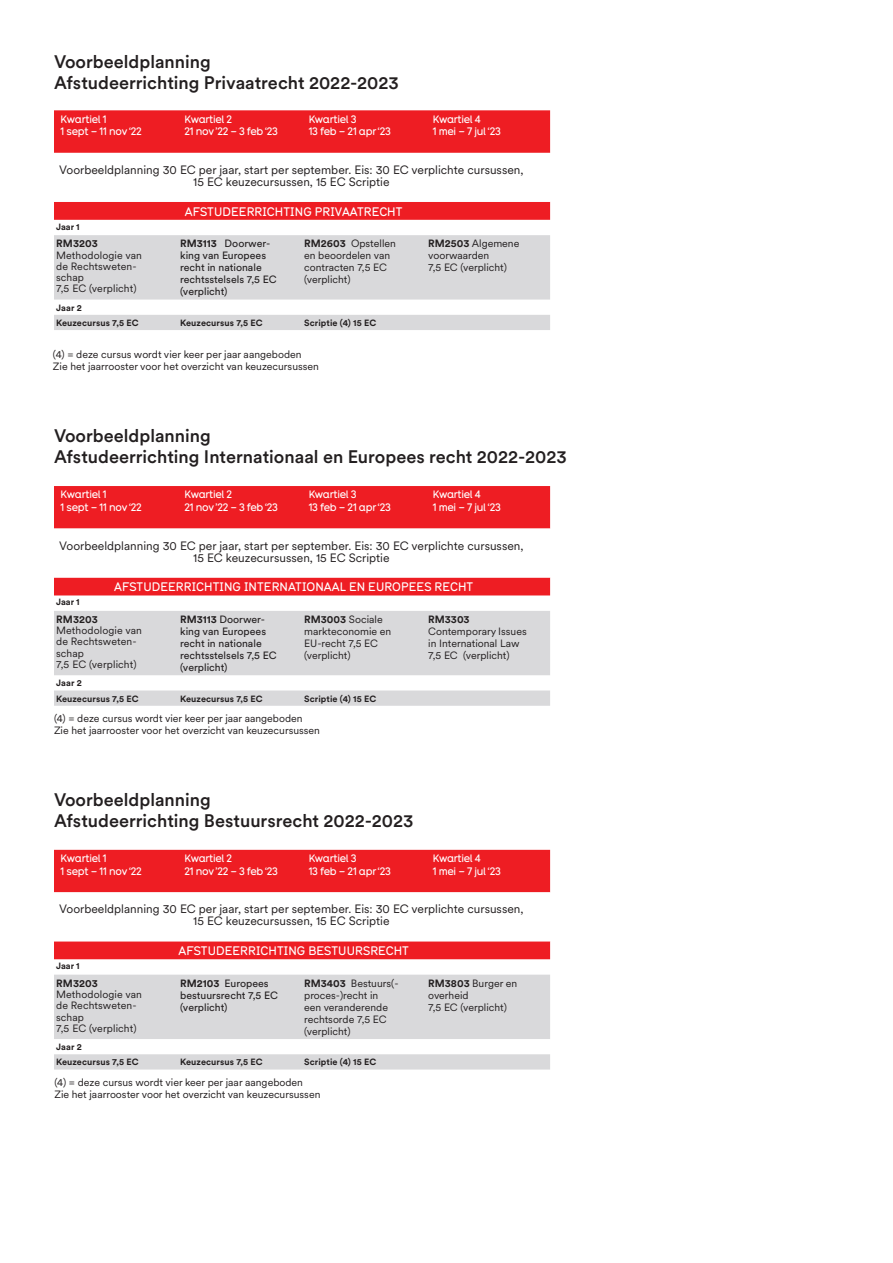
<style>
.page{position:relative;width:893px;height:1263px;background:#fff}
.page>*{position:absolute;margin:0;border:0;box-sizing:border-box;transform-origin:0 0}
.t1{font:500 18px/21px "Circular XX";color:#231f20}
.t2{font:12px/12px "Circular XX";color:#231f20;text-align:center}
.t3{font:500 12px "Typ 1451 LL";letter-spacing:.01em;color:#fff}
.t4{font:10.5px/12px "Circular XX";color:#231f20}
.t5{font:500 10.5px/12.5px "Typ 1451 LL";letter-spacing:-.025em;color:#fff}
.t6{font:10.5px/12px "Circular XX";color:#231f20}
.t7{font:700 10.5px "Circular XX";letter-spacing:.01em;color:#231f20}
.t8{font:700 9px/15.3px "Circular XX";letter-spacing:.01em;color:#231f20}
.s1{font-weight:700}
</style>
<div class="page">
<div style="left:54px;top:110px;width:496px;height:110px;background:#ee1d23"></div>
<svg style="left:54px;top:153px;width:496px;height:49px"></svg>
<svg style="left:54px;top:235px;width:496px;height:95px;fill:#d9d9db"></svg>
<div style="left:54px;top:486px;width:496px;height:109px;background:#ee1d23"></div>
<svg style="left:54px;top:528px;width:496px;height:49px"></svg>
<svg style="left:54px;top:611px;width:496px;height:95px;fill:#d9d9db"></svg>
<div style="left:54px;top:850px;width:496px;height:109px;background:#ee1d23"></div>
<svg style="left:54px;top:892px;width:496px;height:49px"></svg>
<svg style="left:54px;top:975px;width:496px;height:94px;fill:#d9d9db"></svg>
<h1 class="t1" style="left:54px;top:50px;width:346px">Voorbeeldplanning<br>Afstudeerrichting Privaatrecht 2022-2023</h1>
<p class="t5" style="left:61px;top:112px;width:83px">Kwartiel 1<br>1 sept – 11 nov ‘22</p>
<p class="t5" style="left:185px;top:112px;width:95px">Kwartiel 2<br>21 nov ’22 – 3 feb ‘23</p>
<p class="t5" style="left:309px;top:112px;width:84px">Kwartiel 3<br>13 feb – 21 apr ‘23</p>
<p class="t5" style="left:433px;top:112px;width:70px">Kwartiel 4<br>1 mei – 7 jul ‘23</p>
<p class="t2" style="left:59px;top:163px;width:466px">Voorbeeldplanning 30 EC per jaar, start per september. Eis: 30 EC verplichte cursussen,<br>15 EC keuzecursussen, 15 EC Scriptie</p>
<p class="t3" style="left:185px;top:202px;width:219px">AFSTUDEERRICHTING PRIVAATRECHT</p>
<p class="t8" style="left:56px;top:219px;width:25px">Jaar 1</p>
<p class="t7" style="left:56px;top:236px;width:43px">RM3203</p>
<p class="t4" style="left:56px;top:249px;width:87px;line-height:11.2px">Methodologie van de Rechtsweten&shy;schap<br>7,5 EC (verplicht)</p>
<p class="t6" style="left:180px;top:237px;width:98px"><span class="s1">RM3113</span> Doorwer&shy;king van Europees recht in nationale rechtsstelsels 7,5 EC (verplicht)</p>
<p class="t4" style="left:304px;top:237px;width:93px"><span class="s1">RM2603</span> Opstellen en beoordelen van contracten 7,5 EC (verplicht)</p>
<p class="t4" style="left:428px;top:237px;width:93px"><span class="s1">RM2503</span> Algemene voorwaarden<br>7,5 EC (verplicht)</p>
<p class="t8" style="left:56px;top:299px;width:84px">Jaar 2<br>Keuzecursus 7,5 EC</p>
<p class="t8" style="left:180px;top:315px;width:84px">Keuzecursus 7,5 EC</p>
<p class="t8" style="left:304px;top:315px;width:73px">Scriptie (4) 15 EC</p>
<p class="t4" style="left:53px;top:348px;width:268px">(4) = deze cursus wordt vier keer per jaar aangeboden<br>Zie het jaarrooster voor het overzicht van keuzecursussen</p>
<h1 class="t1" style="left:54px;top:424px;width:514px">Voorbeeldplanning<br>Afstudeerrichting Internationaal en Europees recht 2022-2023</h1>
<p class="t5" style="left:61px;top:487px;width:83px">Kwartiel 1<br>1 sept – 11 nov ‘22</p>
<p class="t5" style="left:185px;top:487px;width:95px">Kwartiel 2<br>21 nov ’22 – 3 feb ‘23</p>
<p class="t5" style="left:309px;top:487px;width:84px">Kwartiel 3<br>13 feb – 21 apr ‘23</p>
<p class="t5" style="left:433px;top:487px;width:70px">Kwartiel 4<br>1 mei – 7 jul ‘23</p>
<p class="t2" style="left:59px;top:539px;width:466px">Voorbeeldplanning 30 EC per jaar, start per september. Eis: 30 EC verplichte cursussen,<br>15 EC keuzecursussen, 15 EC Scriptie</p>
<p class="t3" style="left:114px;top:578px;width:361px">AFSTUDEERRICHTING INTERNATIONAAL EN EUROPEES RECHT</p>
<p class="t8" style="left:56px;top:594px;width:25px">Jaar 1</p>
<p class="t7" style="left:56px;top:612px;width:43px">RM3203</p>
<p class="t4" style="left:56px;top:624px;width:87px;line-height:11.2px">Methodologie van de Rechtsweten&shy;schap<br>7,5 EC (verplicht)</p>
<p class="t6" style="left:180px;top:613px;width:98px"><span class="s1">RM3113</span> Doorwer&shy;king van Europees recht in nationale rechtsstelsels 7,5 EC (verplicht)</p>
<p class="t4" style="left:304px;top:613px;width:89px"><span class="s1">RM3003</span> Sociale markteconomie en<br>EU-recht 7,5 EC (verplicht)</p>
<p class="t7" style="left:428px;top:612px;width:43px">RM3303</p>
<p class="t4" style="left:428px;top:625px;width:100px">Contemporary Issues in International Law<br>7,5 EC (verplicht)</p>
<p class="t8" style="left:56px;top:675px;width:84px">Jaar 2<br>Keuzecursus 7,5 EC</p>
<p class="t8" style="left:180px;top:690px;width:84px">Keuzecursus 7,5 EC</p>
<p class="t8" style="left:304px;top:690px;width:73px">Scriptie (4) 15 EC</p>
<p class="t4" style="left:54px;top:712px;width:268px">(4) = deze cursus wordt vier keer per jaar aangeboden<br>Zie het jaarrooster voor het overzicht van keuzecursussen</p>
<h1 class="t1" style="left:54px;top:788px;width:361px">Voorbeeldplanning<br>Afstudeerrichting Bestuursrecht 2022-2023</h1>
<p class="t5" style="left:61px;top:851px;width:83px">Kwartiel 1<br>1 sept – 11 nov ‘22</p>
<p class="t5" style="left:185px;top:851px;width:95px">Kwartiel 2<br>21 nov ’22 – 3 feb ‘23</p>
<p class="t5" style="left:309px;top:851px;width:84px">Kwartiel 3<br>13 feb – 21 apr ‘23</p>
<p class="t5" style="left:433px;top:851px;width:70px">Kwartiel 4<br>1 mei – 7 jul ‘23</p>
<p class="t2" style="left:59px;top:903px;width:466px">Voorbeeldplanning 30 EC per jaar, start per september. Eis: 30 EC verplichte cursussen,<br>15 EC keuzecursussen, 15 EC Scriptie</p>
<p class="t3" style="left:178px;top:941px;width:232px">AFSTUDEERRICHTING BESTUURSRECHT</p>
<p class="t8" style="left:56px;top:958px;width:25px">Jaar 1</p>
<p class="t7" style="left:56px;top:976px;width:43px">RM3203</p>
<p class="t4" style="left:56px;top:988px;width:87px;line-height:11.2px">Methodologie van de Rechtsweten&shy;schap<br>7,5 EC (verplicht)</p>
<p class="t6" style="left:180px;top:976px;width:99px"><span class="s1">RM2103</span> Europees bestuursrecht 7,5 EC (verplicht)</p>
<p class="t4" style="left:304px;top:977px;width:96px"><span class="s1">RM3403</span> Bestuurs(- proces-)recht in<br>een veranderende rechtsorde 7,5 EC (verplicht)</p>
<p class="t4" style="left:428px;top:977px;width:91px"><span class="s1">RM3803</span> Burger en overheid<br>7,5 EC (verplicht)</p>
<p class="t8" style="left:56px;top:1039px;width:84px">Jaar 2<br>Keuzecursus 7,5 EC</p>
<p class="t8" style="left:180px;top:1054px;width:84px">Keuzecursus 7,5 EC</p>
<p class="t8" style="left:304px;top:1054px;width:73px">Scriptie (4) 15 EC</p>
<p class="t4" style="left:54px;top:1076px;width:268px">(4) = deze cursus wordt vier keer per jaar aangeboden<br>Zie het jaarrooster voor het overzicht van keuzecursussen</p>
</div>
